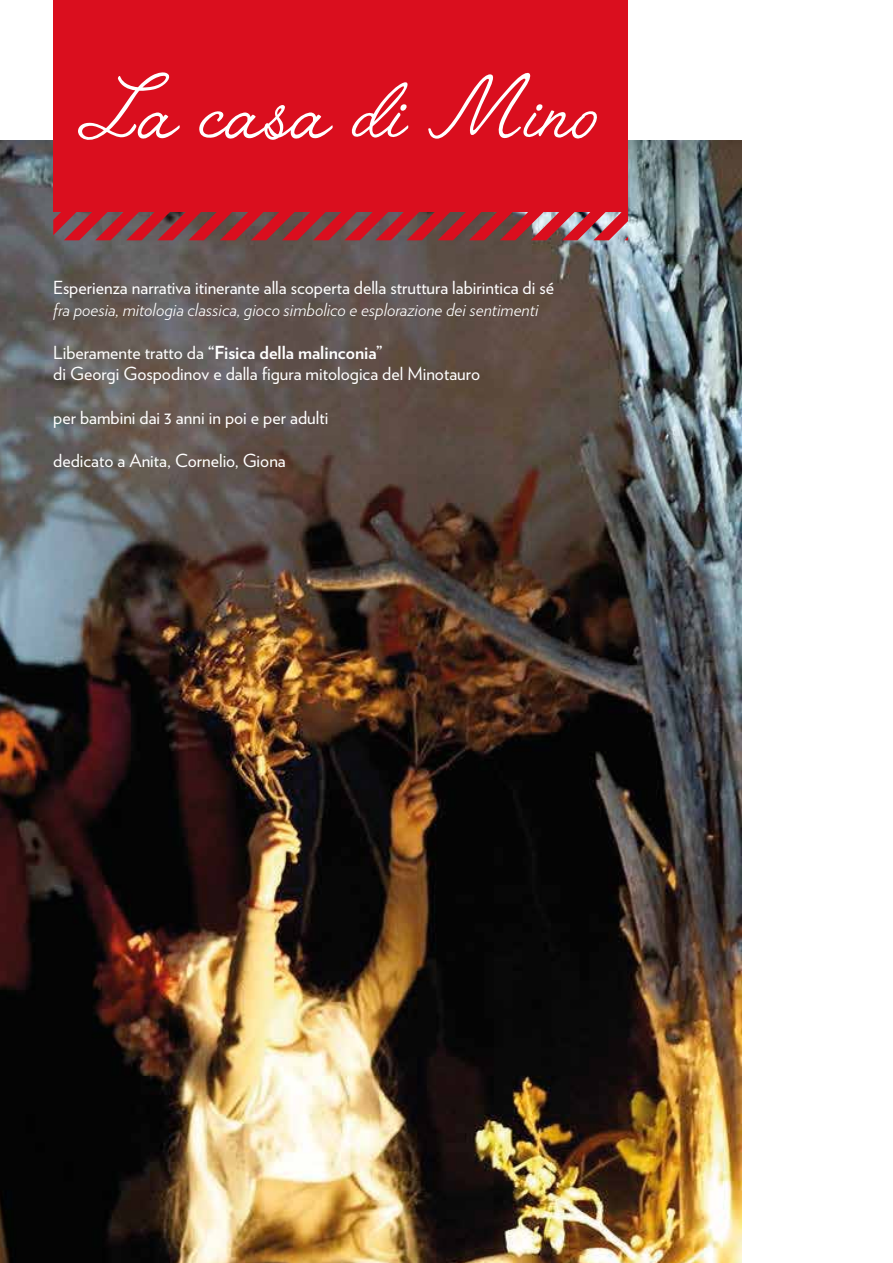
<style>
.page{position:relative;width:893px;height:1263px;background:#fff}
.page>*{position:absolute;margin:0;border:0;box-sizing:border-box;transform-origin:0 0}
.t1{font:108px "Angelface";color:#fff}
.t2{font:18px/21.6px "Verlag";color:#fff}
.t3{font:italic 300 18px "Verlag";color:#fff}
.s1{font-weight:700}
</style>
<div class="page">
<img style="left:0;top:140px;width:742px;height:1123px">
<div style="left:53px;top:0;width:575px;height:211px;background:#da0e1e"></div>
<svg style="left:53px;top:211px;width:575px;height:29px;background:#a33941"></svg>
<h1 class="t1" style="left:77px;top:51px;width:521px">La casa di Mino</h1>
<p class="t2" style="left:53px;top:276px;width:502px">Esperienza narrativa itinerante alla scoperta della struttura labirintica di sé</p>
<p class="t3" style="left:53px;top:295px;width:487px">fra poesia, mitologia classica, gioco simbolico e esplorazione dei sentimenti</p>
<p class="t2" style="left:53px;top:341px;width:428px">Liberamente tratto da <span class="s1">“Fisica della malinconia”<br></span>di Georgi Gospodinov e dalla figura mitologica del Minotauro</p>
<p class="t2" style="left:53px;top:405px;width:277px">per bambini dai 3 anni in poi e per adulti</p>
<p class="t2" style="left:53px;top:449px;width:234px">dedicato a Anita, Cornelio, Giona</p>
</div>
